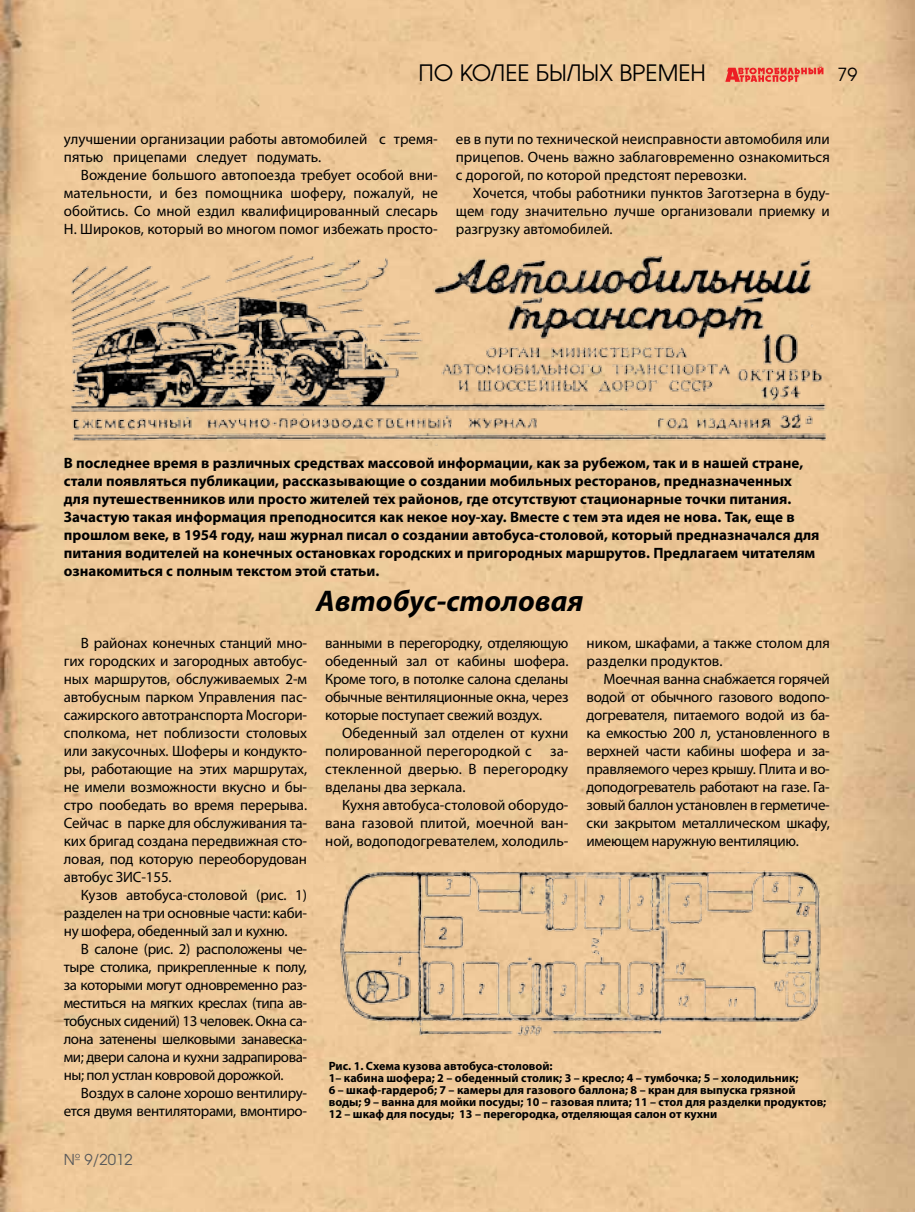
<style>
.page{position:relative;width:915px;height:1212px;background:#fff}
.page>*{position:absolute;margin:0;border:0;box-sizing:border-box;transform-origin:0 0}
.t1{font:italic 700 30px "Myriad Pro";color:#000}
.t2{font:22.5px "AG Avalanche C";color:#000}
.t3{font:18px "AG Avalanche C";color:#000}
.t4{font:15px/18px "Myriad Pro";letter-spacing:-.005em;color:#000;text-align:justify}
.t5{font:700 15px/18px "Myriad Pro";color:#000}
.t6{font:15px "AG Avalanche C";color:#58595b}
.t7{font:700 12px/12px "Myriad Pro";color:#000}
</style>
<div class="page">
<img style="left:0;top:0;width:914px;height:1212px">
<img style="left:64px;top:252px;width:765px;height:194px">
<img style="left:324px;top:862px;width:505px;height:184px">
<svg style="left:725px;top:66px;width:98px;height:16px;background:#ec7962"></svg>
<h2 class="t2" style="left:418px;top:59px;width:288px">ПО КОЛЕЕ БЫЛЫХ ВРЕМЕН</h2>
<p class="t3" style="left:837px;top:63px;width:21px">79</p>
<p class="t4" style="left:64px;top:130px;width:375px">улучшении организации работы автомобилей с тремя&shy;пятью прицепами следует подумать.</p>
<p class="t4" style="left:64px;top:166px;width:375px;text-indent:17px">Вождение большого автопоезда требует особой вни&shy;мательности, и без помощника шоферу, пожалуй, не обойтись. Со мной ездил квалифицированный слесарь Н. Широков, который во многом помог избежать просто-</p>
<p class="t4" style="left:455px;top:130px;width:375px">ев в пути по технической неисправности автомобиля или прицепов. Очень важно заблаговременно ознакомиться с дорогой, по которой предстоят перевозки.</p>
<p class="t4" style="left:455px;top:184px;width:375px;text-indent:17px">Хочется, чтобы работники пунктов Заготзерна в буду&shy;щем году значительно лучше организовали приемку и разгрузку автомобилей.</p>
<p class="t5" style="left:64px;top:453px;width:757px">В последнее время в различных средствах массовой информации, как за рубежом, так и в нашей стране, стали появляться публикации, рассказывающие о создании мобильных ресторанов, предназначенных для путешественников или просто жителей тех районов, где отсутствуют стационарные точки питания.<br>Зачастую такая информация преподносится как некое ноу-хау. Вместе с тем эта идея не нова. Так, еще в прошлом веке, в 1954 году, наш журнал писал о создании автобуса-столовой, который предназначался для питания водителей на конечных остановках городских и пригородных маршрутов. Предлагаем читателям ознакомиться с полным текстом этой статьи.</p>
<p class="t4" style="left:64px;top:634px;width:245px;text-indent:17px">В районах конечных станций мно&shy;гих городских и загородных автобус&shy;ных маршрутов, обслуживаемых 2-м автобусным парком Управления пас&shy;сажирского автотранспорта Мосгори&shy;сполкома, нет поблизости столовых или закусочных. Шоферы и кондукто&shy;ры, работающие на этих маршрутах, не имели возможности вкусно и бы&shy;стро пообедать во время перерыва.<br>Сейчас в парке для обслуживания та&shy;ких бригад создана передвижная сто&shy;ловая, под которую переоборудован автобус ЗИС-155.</p>
<p class="t4" style="left:64px;top:886px;width:245px;text-indent:17px">Кузов автобуса-столовой (рис. 1) разделен на три основные части: каби&shy;ну шофера, обеденный зал и кухню.</p>
<p class="t4" style="left:64px;top:940px;width:245px;text-indent:17px">В салоне (рис. 2) расположены че&shy;тыре столика, прикрепленные к полу, за которыми могут одновременно раз&shy;меститься на мягких креслах (типа ав&shy;тобусных сидений) 13 человек. Окна са&shy;лона затенены шелковыми занавеска&shy;ми; двери салона и кухни задрапирова&shy;ны; пол устлан ковровой дорожкой.</p>
<p class="t4" style="left:64px;top:1084px;width:245px;text-align:right">Воздух в салоне хорошо вентилиру&shy;ется двумя вентиляторами, вмонтиро-</p>
<h1 class="t1" style="left:316px;top:582px;width:268px">Автобус-столовая</h1>
<p class="t4" style="left:325px;top:634px;width:245px">ванными в перегородку, отделяющую обеденный зал от кабины шофера.<br>Кроме того, в потолке салона сделаны обычные вентиляционные окна, через которые поступает свежий воздух.</p>
<p class="t4" style="left:325px;top:724px;width:245px;text-indent:17px">Обеденный зал отделен от кухни полированной перегородкой с за&shy;стекленной дверью. В перегородку вделаны два зеркала.</p>
<p class="t4" style="left:325px;top:796px;width:245px;text-indent:17px">Кухня автобуса-столовой оборудо&shy;вана газовой плитой, моечной ван&shy;ной, водоподогревателем, холодиль-</p>
<p class="t4" style="left:586px;top:634px;width:245px">ником, шкафами, а также столом для разделки продуктов.</p>
<p class="t4" style="left:586px;top:670px;width:245px;text-indent:17px">Моечная ванна снабжается горячей водой от обычного газового водопо&shy;догревателя, питаемого водой из ба&shy;ка емкостью 200 л, установленного в верхней части кабины шофера и за&shy;правляемого через крышу. Плита и во&shy;доподогреватель работают на газе. Га&shy;зовый баллон установлен в герметиче&shy;ски закрытом металлическом шкафу, имеющем наружную вентиляцию.</p>
<p class="t7" style="left:328px;top:1059px;width:499px">Рис. 1. Схема кузова автобуса-столовой:<br>1– кабина шофера; 2 – обеденный столик; 3 – кресло; 4 – тумбочка; 5 – холодильник;<br>6 – шкаф-гардероб; 7 – камеры для газового баллона; 8 – кран для выпуска грязной воды; 9 – ванна для мойки посуды; 10 – газовая плита; 11 – стол для разделки продуктов; 12 – шкаф для посуды; 13 – перегородка, отделяющая салон от кухни</p>
<p class="t6" style="left:64px;top:1150px;width:70px">№ 9/2012</p>
</div>
